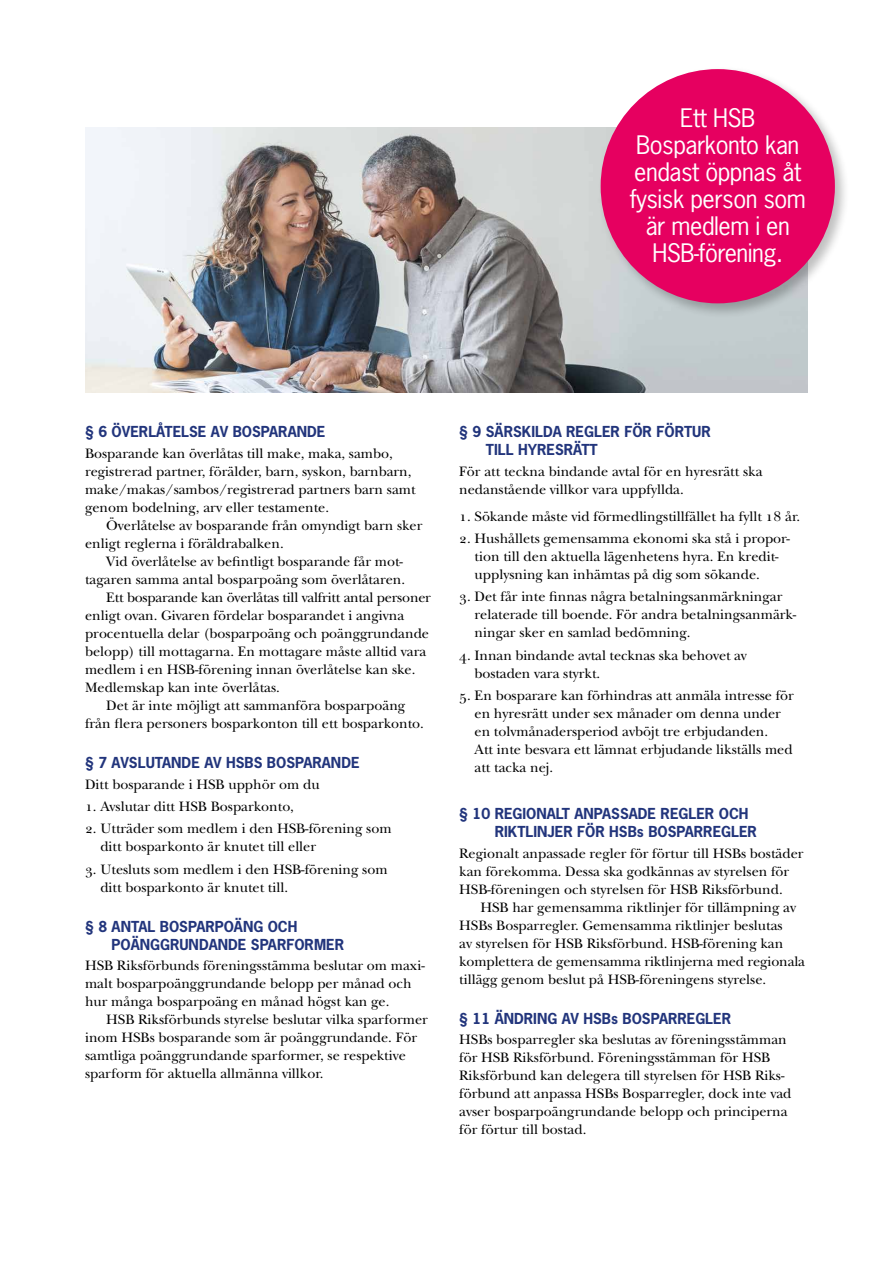
<style>
.page{position:relative;width:893px;height:1263px;background:#fff}
.page>*{position:absolute;margin:0;border:0;box-sizing:border-box;transform-origin:0 0}
.t1{font:24px/27px "News Gothic Std";letter-spacing:-.02em;color:#fff;text-align:center}
.t2{font:14.25px/18px "New Baskerville Std";color:#000}
.t3{font:700 14.25px/18px "News Gothic Std";color:#22357c}
</style>
<div class="page">
<img style="left:85px;top:128px;width:723px;height:264px">
<div style="left:598px;top:66px;width:252px;height:252px;background:#000;opacity:.25"></div>
<div style="left:601px;top:69px;width:234px;height:234px;background:#e60060;border-radius:50%"></div>
<h1 class="t1" style="left:630px;top:104px;width:178px">Ett HSB<br>Bosparkonto kan endast öppnas åt fysisk person som är medlem i en<br>HSB-förening.</h1>
<p class="t3" style="left:85px;top:423px;width:242px">§ 6 ÖVERLÅTELSE AV BOSPARANDE</p>
<p class="t2" style="left:85px;top:444px;width:332px">Bosparande kan överlåtas till make, maka, sambo, registrerad partner, förälder, barn, syskon, barnbarn, make/makas/sambos/registrerad partners barn samt genom bodelning, arv eller testamente.</p>
<p class="t2" style="left:85px;top:516px;width:339px;text-indent:21px">Överlåtelse av bosparande från omyndigt barn sker enligt reglerna i föräldrabalken.</p>
<p class="t2" style="left:106px;top:552px;width:298px">Vid överlåtelse av befintligt bosparande får mot-</p>
<p class="t2" style="left:85px;top:570px;width:322px">tagaren samma antal bosparpoäng som överlåtaren.</p>
<p class="t2" style="left:106px;top:588px;width:326px">Ett bosparande kan överlåtas till valfritt antal personer</p>
<p class="t2" style="left:85px;top:606px;width:321px">enligt ovan. Givaren fördelar bosparandet i angivna</p>
<p class="t2" style="left:85px;top:624px;width:345px">procentuella delar (bosparpoäng och poänggrundande</p>
<p class="t2" style="left:85px;top:642px;width:343px">belopp) till mottagarna. En mottagare måste alltid vara</p>
<p class="t2" style="left:85px;top:660px;width:332px">medlem i en HSB-förening innan överlåtelse kan ske.</p>
<p class="t2" style="left:85px;top:678px;width:196px">Medlemskap kan inte överlåtas.</p>
<p class="t2" style="left:106px;top:696px;width:300px">Det är inte möjligt att sammanföra bosparpoäng</p>
<p class="t2" style="left:85px;top:714px;width:340px">från flera personers bosparkonton till ett bosparkonto.</p>
<p class="t3" style="left:85px;top:753px;width:276px">§ 7 AVSLUTANDE AV HSBS BOSPARANDE</p>
<p class="t2" style="left:85px;top:775px;width:236px">Ditt bosparande i HSB upphör om du</p>
<p class="t2" style="left:85px;top:797px;width:210px">1. Avslutar ditt HSB Bosparkonto,</p>
<p class="t2" style="left:100px;top:820px;width:293px;text-indent:-15px">2. Utträder som medlem i den HSB-förening som ditt bosparkonto är knutet till eller</p>
<p class="t2" style="left:100px;top:860px;width:289px;text-indent:-15px">3. Utesluts som medlem i den HSB-förening som ditt bosparkonto är knutet till.</p>
<p class="t3" style="left:112px;top:917px;width:234px;text-indent:-27px">§ 8 ANTAL BOSPARPOÄNG OCH<br>POÄNGGRUNDANDE SPARFORMER</p>
<p class="t2" style="left:85px;top:957px;width:341px">HSB Riksförbunds föreningsstämma beslutar om maxi&shy;malt bosparpoänggrundande belopp per månad och hur många bosparpoäng en månad högst kan ge.</p>
<p class="t2" style="left:85px;top:1011px;width:344px;text-indent:21px">HSB Riksförbunds styrelse beslutar vilka sparformer inom HSBs bosparande som är poänggrundande. För samtliga poänggrundande sparformer, se respektive sparform för aktuella allmänna villkor.</p>
<p class="t3" style="left:486px;top:423px;width:227px;text-indent:-27px">§ 9 SÄRSKILDA REGLER FÖR FÖRTUR<br>TILL HYRESRÄTT</p>
<p class="t2" style="left:459px;top:462px;width:305px">För att teckna bindande avtal för en hyresrätt ska nedanstående villkor vara uppfyllda.</p>
<p class="t2" style="left:459px;top:507px;width:342px">1. Sökande måste vid förmedlingstillfället ha fyllt 18 år.</p>
<p class="t2" style="left:475px;top:530px;width:317px;text-indent:-15px">2. Hushållets gemensamma ekonomi ska stå i propor&shy;tion till den aktuella lägenhetens hyra. En kredit&shy;upplysning kan inhämtas på dig som sökande.</p>
<p class="t2" style="left:475px;top:588px;width:323px;text-indent:-15px">3. Det får inte finnas några betalningsanmärkningar relaterade till boende. För andra betalningsanmärk&shy;ningar sker en samlad bedömning.</p>
<p class="t2" style="left:475px;top:646px;width:274px;text-indent:-15px">4. Innan bindande avtal tecknas ska behovet av bostaden vara styrkt.</p>
<p class="t2" style="left:475px;top:686px;width:321px;text-indent:-15px">5. En bosparare kan förhindras att anmäla intresse för en hyresrätt under sex månader om denna under en tolvmånadersperiod avböjt tre erbjudanden.<br>Att inte besvara ett lämnat erbjudande likställs med att tacka nej.</p>
<p class="t3" style="left:495px;top:804px;width:264px;text-indent:-35px">§ 10 REGIONALT ANPASSADE REGLER OCH<br>RIKTLINJER FÖR HSBs BOSPARREGLER</p>
<p class="t2" style="left:459px;top:844px;width:346px">Regionalt anpassade regler för förtur till HSBs bostäder kan förekomma. Dessa ska godkännas av styrelsen för<br>HSB-föreningen och styrelsen för HSB Riksförbund.</p>
<p class="t2" style="left:459px;top:898px;width:347px;text-indent:21px">HSB har gemensamma riktlinjer för tillämpning av HSBs Bosparregler. Gemensamma riktlinjer beslutas<br>av styrelsen för HSB Riksförbund. HSB-förening kan komplettera de gemensamma riktlinjerna med regionala tillägg genom beslut på HSB-föreningens styrelse.</p>
<p class="t3" style="left:459px;top:1009px;width:273px">§ 11 ÄNDRING AV HSBs BOSPARREGLER</p>
<p class="t2" style="left:459px;top:1031px;width:334px">HSBs bosparregler ska beslutas av föreningsstämman för HSB Riksförbund. Föreningsstämman för HSB Riksförbund kan delegera till styrelsen för HSB Riks&shy;förbund att anpassa HSBs Bosparregler, dock inte vad avser bosparpoängrundande belopp och principerna för förtur till bostad.</p>
</div>
